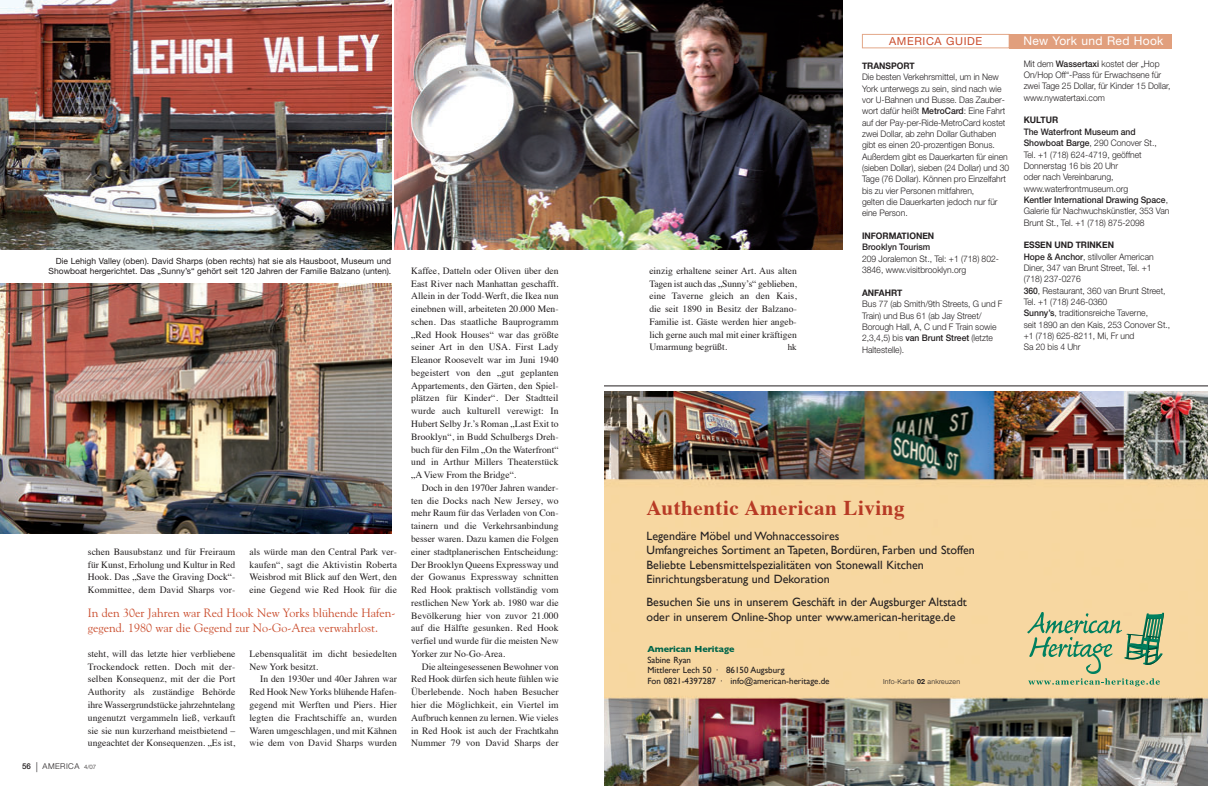
<style>
.page{position:relative;width:1208px;height:786px;background:#fff}
.page>*{position:absolute;margin:0;border:0;box-sizing:border-box;transform-origin:0 0}
.t1{font:700 21px "Times";letter-spacing:.025em;color:#b73a25}
.t2{font:12px/14.4px "Gill Sans";color:#231f20}
.t3{font:12px/14.4px "Goudy";color:#ca4c2c}
.t4{font:12px "Helvetica Neue LT Std";letter-spacing:.03em;color:#fff}
.t5{font:11px "Helvetica Neue LT Std";letter-spacing:.055em;color:#ca4c2c}
.t6{font:9.6px/12.8px "Times";color:#231f20;text-align:justify}
.t7{font:300 9px/11.3px "Helvetica Neue LT Std";color:#231f20;scale:.95 1}
.t8{font:9px/10.8px "Gill Sans";color:#231f20}
.t9{font:700 9px "Helvetica Neue";color:#231f20;scale:.95 1}
.t10{font:700 9px "Gill Sans";color:#00654a}
.t11{font:500 9px "Helvetica Neue LT Std";color:#231f20;scale:.95 1}
.t12{font:9px "Times";color:#231f20}
.t13{font:8.5px/9.5px "Helvetica Neue LT Std";color:#231f20;text-align:right}
.t14{font:300 8px "Helvetica Neue LT Std";letter-spacing:.055em;color:#231f20}
.t15{font:300 7px "Helvetica Neue LT Std";letter-spacing:.03em;color:#231f20}
.s1{font-weight:500}
.s2{font-size:10px}
.s3{font-size:6px}
.s4{font-family:"Helvetica Neue";font-weight:700}
</style>
<div class="page">
<hr style="left:604px;top:385px;width:604px;height:1px;background:#231f20">
<img style="left:604px;top:391px;width:604px;height:394px">
<svg style="left:1027px;top:611px;width:137px;height:75px;background:#c2c391"></svg>
<div style="left:862px;top:34px;width:147px;height:14px;border:1px solid #e3a788"></div>
<div style="left:1009px;top:34px;width:163px;height:14px;background:#e19f7d"></div>
<img style="left:0;top:0;width:391px;height:249px">
<img style="left:394px;top:0;width:448px;height:249px">
<img style="left:0;top:283px;width:391px;height:250px">
<p class="t13" style="left:49px;top:257px;width:344px">Die Lehigh Valley (oben). David Sharps (oben rechts) hat sie als Hausboot, Museum und<br>Showboat hergerichtet. Das „Sunny’s“ gehört seit 120 Jahren der Familie Balzano (unten).</p>
<p class="t6" style="left:88px;top:545px;width:149px">schen Bausubstanz und für Freiraum für Kunst, Erholung und Kultur in Red Hook. Das „Save the Graving Dock“- Kommittee, dem David Sharps vor-</p>
<p class="t6" style="left:249px;top:545px;width:149px">als würde man den Central Park ver&shy;kaufen“, sagt die Aktivistin Roberta Weisbrod mit Blick auf den Wert, den eine Gegend wie Red Hook für die</p>
<p class="t3" style="left:88px;top:606px;width:309px">In den 30er Jahren war Red Hook New Yorks blühende Hafen - gegend. 1980 war die Gegend zur No-Go-Area verwahrlost.</p>
<p class="t6" style="left:88px;top:647px;width:149px">steht, will das letzte hier verbliebene Trockendock retten. Doch mit der - selben Konsequenz, mit der die Port Authority als zuständige Behörde ihre Wassergrundstücke jahrzehntelang ungenutzt vergammeln ließ, verkauft sie sie nun kurzerhand meistbietend – ungeachtet der Konsequenzen. „Es ist,</p>
<p class="t14" style="left:22px;top:762px;width:76px"><span class="s1">56</span> <span class="s2">|</span> AMERICA <span class="s3">4/07</span></p>
<p class="t6" style="left:249px;top:647px;width:149px">Lebensqualität im dicht besiedelten<br>New York besitzt.</p>
<p class="t6" style="left:249px;top:673px;width:149px;text-indent:11px">In den 1930er und 40er Jahren war Red Hook New Yorks blühende Hafen&shy;gegend mit Werften und Piers. Hier legten die Frachtschiffe an, wurden Waren umgeschlagen, und mit Kähnen wie dem von David Sharps wurden</p>
<p class="t6" style="left:411px;top:265px;width:149px">Kaffee, Datteln oder Oliven über den East River nach Manhattan geschafft.<br>Allein in der Todd-Werft, die Ikea nun einebnen will, arbeiteten 20.000 Men&shy;schen. Das staatliche Bauprogramm „Red Hook Houses“ war das größte seiner Art in den USA. First Lady Eleanor Roosevelt war im Juni 1940 begeistert von den „gut geplanten Appartements, den Gärten, den Spiel&shy;plätzen für Kinder“. Der Stadtteil wurde auch kulturell verewigt: In Hubert Selby Jr.’s Roman „Last Exit to Brooklyn“, in Budd Schulbergs Dreh&shy;buch für den Film „On the Waterfront“ und in Arthur Millers Theaterstück „A View From the Bridge“.</p>
<p class="t6" style="left:411px;top:482px;width:149px;text-indent:11px">Doch in den 1970er Jahren wander&shy;ten die Docks nach New Jersey, wo mehr Raum für das Verladen von Con&shy;tainern und die Verkehrsan bindung besser waren. Dazu kamen die Folgen einer stadtplane rischen Entscheidung:<br>Der Brooklyn Queens Expressway und der Gowanus Expressway schnitten Red Hook praktisch vollständig vom restlichen New York ab. 1980 war die Bevölkerung hier von zuvor 21.000 auf die Hälfte gesunken. Red Hook verfiel und wurde für die meis ten New Yorker zur No-Go-Area.</p>
<p class="t6" style="left:411px;top:660px;width:149px;text-indent:11px">Die alteingesessenen Bewohner von Red Hook dürfen sich heute fühlen wie Überlebende. Noch haben Besucher hier die Möglichkeit, ein Viertel im Aufbruch kennen zu lernen. Wie vieles in Red Hook ist auch der Frachtkahn Nummer 79 von David Sharps der</p>
<p class="t6" style="left:649px;top:265px;width:149px">einzig erhaltene seiner Art. Aus alten Tagen ist auch das „Sunny’s“ geblieben, eine Taverne gleich an den Kais, die seit 1890 in Besitz der Balzano-Familie ist. Gäste werden hier angeb&shy;lich gerne auch mal mit einer kräftigen Umarmung begrüßt.</p>
<p class="t12" style="left:787px;top:343px;width:10px">hk</p>
<p class="t5" style="left:889px;top:37px;width:95px">AMERICA GUIDE</p>
<p class="t4" style="left:1023px;top:36px;width:141px">New York und Red Hook</p>
<p class="t9" style="left:862px;top:60px;width:57px">TRANSPORT</p>
<p class="t7" style="left:862px;top:72px;width:156px">Die besten Verkehrsmittel, um in New York unterwegs zu sein, sind nach wie vor U-Bahnen und Busse. Das Zauber&shy;wort dafür heißt <span class="s1">MetroCard</span>: Eine Fahrt auf der Pay-per-Ride-MetroCard kostet zwei Dollar, ab zehn Dollar Guthaben gibt es einen 20-prozentigen Bonus.<br>Außerdem gibt es Dauerkarten für einen (sieben Dollar), sieben (24 Dollar) und 30<br>Tage (76 Dollar). Können pro Einzelfahrt bis zu vier Personen mitfahren,<br>gelten die Dauerkarten jedoch nur für eine Person.</p>
<p class="t9" style="left:862px;top:230px;width:77px">INFORMATIONEN</p>
<p class="t11" style="left:862px;top:244px;width:73px">Brooklyn Tourism</p>
<p class="t7" style="left:862px;top:254px;width:146px">209 Joralemon St., Tel: +1 (718) 802-<br>3846, www.visitbrooklyn.org</p>
<p class="t9" style="left:862px;top:287px;width:44px">ANFAHRT</p>
<p class="t7" style="left:862px;top:299px;width:149px">Bus 77 (ab Smith/9th Streets, G und F<br>Train) und Bus 61 (ab Jay Street/<br>Borough Hall, A, C und F Train sowie<br>2,3,4,5) bis <span class="s1">van Brunt Street</span> (letzte<br>Haltestelle).</p>
<p class="t7" style="left:1023px;top:59px;width:156px">Mit dem <span class="s1">Wassertaxi</span> kostet der „Hop On/Hop Off“-Pass für Erwachsene für zwei Tage 25 Dollar, für Kinder 15 Dollar, www.nywatertaxi.com</p>
<p class="t9" style="left:1023px;top:115px;width:38px">KULTUR</p>
<p class="t7" style="left:1023px;top:127px;width:155px"><span class="s1">The Waterfront Museum and<br>Showboat Barge</span>, 290 Conover St.,<br>Tel. +1 (718) 624-4719, geöffnet<br>Donnerstag 16 bis 20 Uhr<br>oder nach Vereinbarung, www.waterfrontmuseum.org<br><span class="s1">Kentler International Drawing Space</span>,<br>Galerie für Nachwuchskünstler, 353 Van<br>Brunt St., Tel. +1 (718) 875-2098</p>
<p class="t9" style="left:1023px;top:239px;width:97px">ESSEN UND TRINKEN</p>
<p class="t7" style="left:1023px;top:251px;width:156px"><span class="s1">Hope &amp; Anchor</span>, stilvoller American<br>Diner, 347 van Brunt Street, Tel. +1 (718) 237-0276<br><span class="s1">360</span>, Restaurant, 360 van Brunt Street,<br>Tel. +1 (718) 246-0360<br><span class="s1">Sunny’s</span>, traditionsreiche Taverne,<br>seit 1890 an den Kais, 253 Conover St., +1 (718) 625-8211, Mi, Fr und<br>Sa 20 bis 4 Uhr</p>
<h1 class="t1" style="left:646px;top:499px;width:259px">Authentic American Living</h1>
<p class="t2" style="left:646px;top:528px;width:330px">Legendäre Möbel und Wohnaccessoires<br>Umfangreiches Sortiment an Tapeten, Bordüren, Farben und Stoffen Beliebte Lebensmittelspezialitäten von Stonewall Kitchen Einrichtungsberatung und Dekoration</p>
<p class="t2" style="left:646px;top:594px;width:322px">Besuchen Sie uns in unserem Geschäft in der Augsburger Altstadt oder in unserem Online-Shop unter www.american-heritage.de</p>
<p class="t10" style="left:647px;top:643px;width:89px">American Heritage</p>
<p class="t8" style="left:647px;top:653px;width:184px">Sabine Ryan<br>Mittlerer Lech 50 · 86150 Augsburg<br>Fon 0821-4397287 · info@american-heritage.de</p>
<p class="t15" style="left:883px;top:678px;width:79px">Info-Karte <span class="s4">02</span> ankreuzen</p>
</div>
